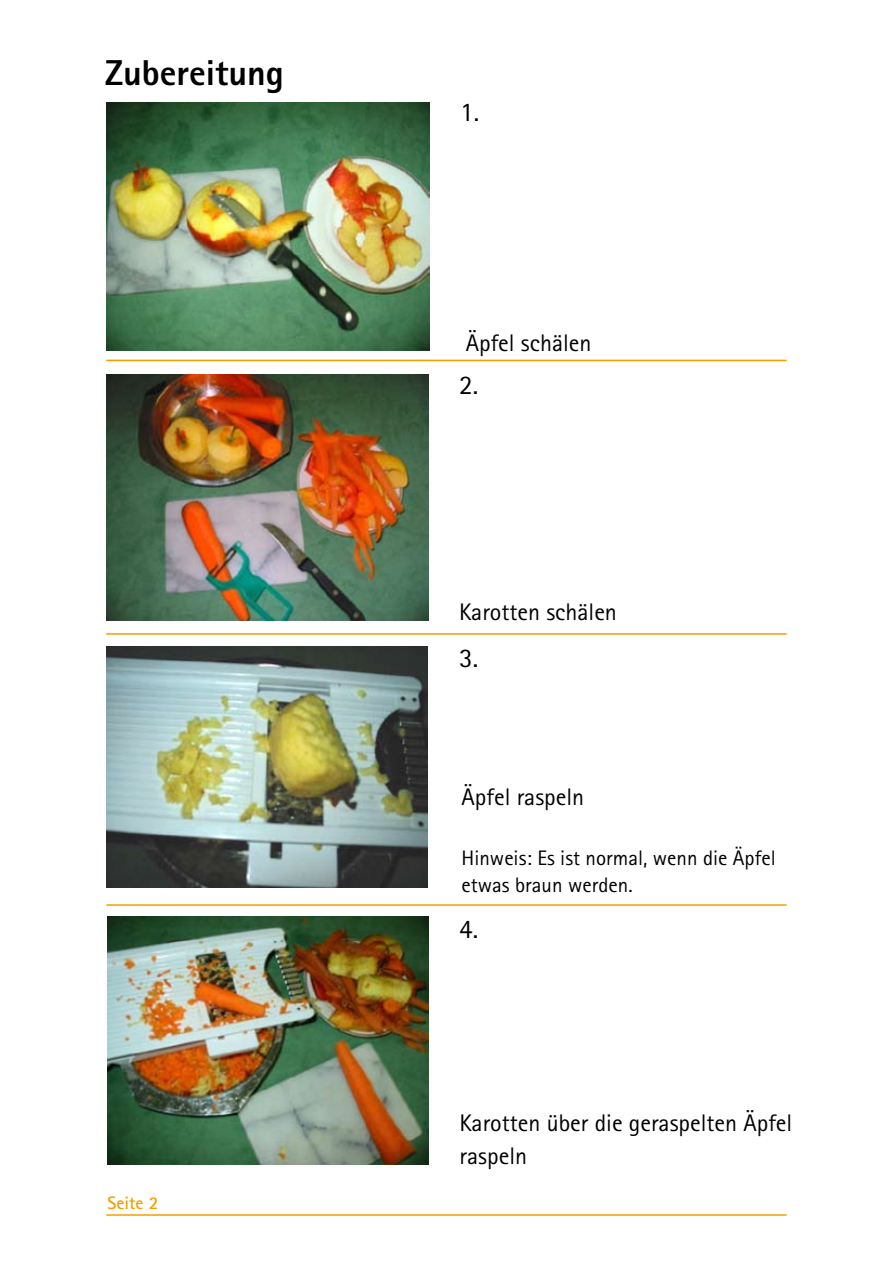
<style>
.page{position:relative;width:893px;height:1263px;background:#fff}
.page>*{position:absolute;margin:0;border:0;box-sizing:border-box;transform-origin:0 0}
.t1{font:800 36px "Rotis Sans Serif";color:#000}
.t2{font:27px "Rotis Sans Serif";color:#000}
.t3{font:24px/33px "Rotis Sans Serif";color:#000}
.t4{font:21px/27px "Rotis Sans Serif";color:#000}
.t5{font:700 18px "Rotis Sans Serif";color:#f49e00}
</style>
<div class="page">
<hr style="left:106px;top:1214px;width:681px;height:2px;background:#f49e00">
<img style="left:107px;top:916px;width:321px;height:248px">
<img style="left:106px;top:646px;width:322px;height:241px">
<img style="left:106px;top:375px;width:322px;height:246px">
<img style="left:106px;top:102px;width:323px;height:249px">
<hr style="left:106px;top:360px;width:681px;height:1px;background:#f49e00">
<hr style="left:106px;top:633px;width:681px;height:2px;background:#f49e00">
<hr style="left:106px;top:904px;width:681px;height:2px;background:#f49e00">
<h1 class="t1" style="left:105px;top:50px;width:180px">Zubereitung</h1>
<p class="t5" style="left:107px;top:1191px;width:37px">Seite</p>
<p class="t2" style="left:460px;top:95px;width:21px">1.</p>
<p class="t3" style="left:466px;top:326px;width:127px">Äpfel schälen</p>
<p class="t2" style="left:459px;top:368px;width:21px">2.</p>
<p class="t3" style="left:459px;top:595px;width:159px">Karotten schälen</p>
<p class="t2" style="left:459px;top:642px;width:21px">3.</p>
<p class="t3" style="left:462px;top:780px;width:124px">Äpfel raspeln</p>
<p class="t4" style="left:462px;top:844px;width:316px">Hinweis: Es ist normal, wenn die Äpfel etwas braun werden.</p>
<p class="t2" style="left:459px;top:913px;width:21px">4.</p>
<p class="t3" style="left:460px;top:1106px;width:334px">Karotten über die geraspelten Äpfel raspeln</p>
</div>
